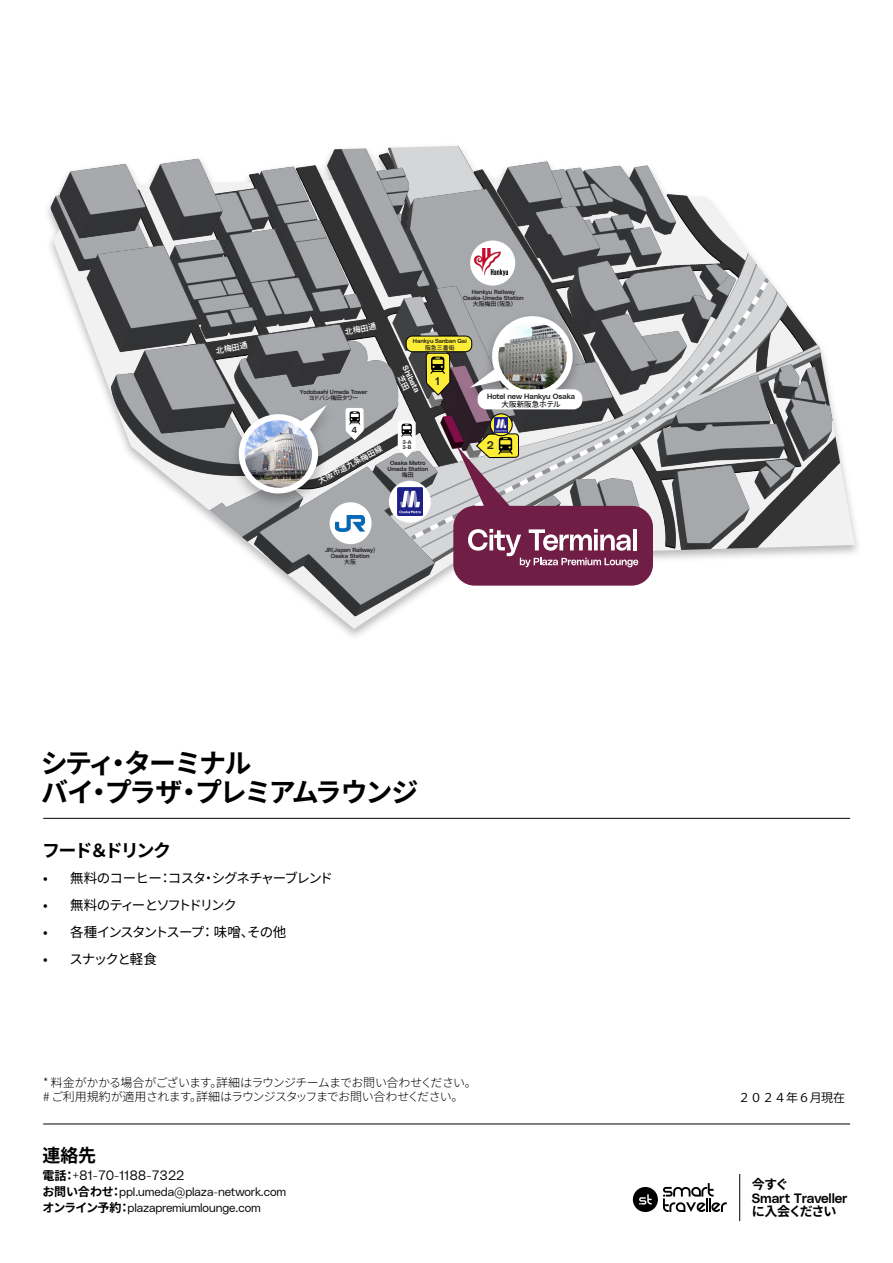
<style>
.page{position:relative;width:893px;height:1263px;background:#fff}
.page>*{position:absolute;margin:0;border:0;box-sizing:border-box;transform-origin:0 0}
.t1{font:100 27px/29.7px "Noto Sans JP";letter-spacing:-.08em;color:#000}
.t2{font:100 18px "Noto Sans JP";letter-spacing:-.085em;color:#000}
.t3{font:100 13.5px "Noto Sans JP";letter-spacing:-.095em;color:#000}
.t4{font:13.5px "Poly Sans Slim";color:#000}
.t5{font:100 13.5px "Noto Sans JP";letter-spacing:-.165em;color:#000}
.t6{font:13.5px "Poly Sans Median";letter-spacing:-.015em;color:#000}
.t7{font:100 13.05px "Noto Sans JP";letter-spacing:-.095em;color:#000}
.t8{font:100 12px/14.4px "Noto Sans JP";letter-spacing:-.055em;color:#000}
.t9{font:12px/15.9px "Poly Sans Slim";letter-spacing:-.01em;color:#000}
.t10{font:12px "Koz Go Pr 6 N";color:#000}
.t11{font:11.1px "Poly Sans Median";color:#231f20}
.t12{font:8.55px "Poly Sans Median";color:#231f20}
.t13{font:8.1px "Poly Sans Median";color:#fff}
.t14{font:100 8.1px "Noto Sans JP";color:#fff}
.t15{font:100 7.95px "Noto Sans JP";color:#fff}
.t16{font:7.5px "Poly Sans Median";letter-spacing:-.01em;color:#231f20}
.t17{font:100 7.5px "Noto Sans JP";color:#231f20}
.t18{font:5.85px/6.3px "Poly Sans Median";letter-spacing:-.01em;color:#231f20;text-align:center}
.t19{font:100 5.85px "Noto Sans JP";color:#231f20}
.t20{font:100 5.85px "Noto Sans JP";letter-spacing:-.07em;color:#231f20}
.t21{font:5.25px/5.7px "Poly Sans Median";color:#231f20}
.s1{font-family:"Noto Sans JP";font-weight:100;font-size:12px}
.s2{font-family:"Noto Sans JP";font-weight:100}
</style>
<div class="page">
<hr style="left:43px;top:818px;width:807px;height:1px;background:#000">
<hr style="left:43px;top:1124px;width:807px;height:1px;background:#000">
<svg style="left:633px;top:1183px;width:94px;height:29px"></svg>
<img style="left:833px;top:407px;width:22px;height:147px">
<img style="left:51px;top:190px;width:782px;height:426px">
<img style="left:60px;top:146px;width:676px;height:295px">
<img style="left:393px;top:297px;width:40px;height:16px">
<img style="left:226px;top:398px;width:114px;height:115px">
<svg style="left:236px;top:405px;width:91px;height:91px"></svg>
<img style="left:244px;top:420px;width:68px;height:68px;border-radius:34px">
<img style="left:456px;top:309px;width:130px;height:4px">
<div style="left:470px;top:240px;width:45px;height:46px;background:#fff;border-radius:50%"></div>
<img style="left:474px;top:248px;width:34px;height:28px">
<div style="left:330px;top:502px;width:42px;height:42px;background:#fff;border-radius:50%"></div>
<img style="left:336px;top:516px;width:29px;height:16px">
<svg style="left:345px;top:408px;width:19px;height:32px"></svg>
<hr style="left:739px;top:1174px;width:1px;height:47px;background:#000">
<svg style="left:388px;top:313px;width:433px;height:273px"></svg>
<h3 class="t14" style="left:215px;top:346px;width:34px;rotate:-11deg">北梅田通</h3>
<h3 class="t15" style="left:344px;top:327px;width:33px;rotate:-11deg">北梅田通</h3>
<p class="t18" style="left:300px;top:388px;width:69px">Yodobashi Umeda Tower</p>
<p class="t20" style="left:309px;top:395px;width:51px">ヨドバシ梅田タワー</p>
<h3 class="t12" style="left:352px;top:423px;width:7px">4</h3>
<p class="t18" style="left:463px;top:288px;width:62px">Hankyu Railway<br>Osaka-Umeda Station</p>
<p class="t19" style="left:473px;top:301px;width:46px">大阪梅田（阪急）</p>
<p class="t18" style="left:413px;top:338px;width:55px">Hankyu Sanban Gai</p>
<p class="t19" style="left:425px;top:344px;width:31px">阪急三番街</p>
<h3 class="t13" style="left:410px;top:363px;width:30px;rotate:63deg">Shibata</h3>
<h3 class="t11" style="left:435px;top:373px;width:6px">1</h3>
<p class="t16" style="left:487px;top:390px;width:90px">Hotel new Hankyu Osaka</p>
<p class="t17" style="left:502px;top:400px;width:61px">大阪新阪急ホテル</p>
<p class="t21" style="left:402px;top:439px;width:11px">3-A<br>3-B</p>
<h3 class="t15" style="left:317px;top:477px;width:73px;rotate:-28deg">大阪市道九条梅田線</h3>
<p class="t18" style="left:387px;top:459px;width:42px">Osaka Metro<br>Umeda Station</p>
<p class="t19" style="left:402px;top:472px;width:13px">梅田</p>
<p class="t18" style="left:325px;top:546px;width:51px">JR(Japan Railway)<br>Osaka Station</p>
<p class="t19" style="left:344px;top:559px;width:13px">大阪</p>
<h3 class="t11" style="left:487px;top:437px;width:9px">2</h3>
<h1 class="t1" style="left:41px;top:748px;width:379px">シティ・ターミナル<br>バイ・プラザ・プレミアムラウンジ</h1>
<h2 class="t2" style="left:42px;top:840px;width:130px">フード＆ドリンク</h2>
<h3 class="t3" style="left:43px;top:870px;width:291px">• 無料のコーヒー：コスタ・シグネチャーブレンド</h3>
<h3 class="t5" style="left:43px;top:897px;width:195px">• 無料のティーとソフトドリンク</h3>
<h3 class="t3" style="left:43px;top:924px;width:245px">• 各種インスタントスープ： 味噌、その他</h3>
<h3 class="t3" style="left:43px;top:951px;width:115px">• スナックと軽食</h3>
<h3 class="t8" style="left:43px;top:1076px;width:435px">* 料金がかかる場合がございます。詳細はラウンジチームまでお問い合わせください。# ご利用規約が適用されます。詳細はラウンジスタッフまでお問い合わせください。</h3>
<h2 class="t2" style="left:43px;top:1145px;width:55px">連絡先</h2>
<h3 class="t4" style="left:43px;top:1165px;width:143px"><span class="s1">電話：</span>+81-70-1188-7322</h3>
<h3 class="t9" style="left:42px;top:1183px;width:245px"><span class="s2">お問い合わせ：</span>ppl.umeda@plaza-network.com<span class="s2">オンライン予約：</span>plazapremiumlounge.com</h3>
<h3 class="t10" style="left:738px;top:1091px;width:109px">２０２４年６月現在</h3>
<h3 class="t7" style="left:752px;top:1177px;width:38px">今すぐ</h3>
<h3 class="t6" style="left:752px;top:1187px;width:97px">Smart Traveller</h3>
<h3 class="t7" style="left:752px;top:1204px;width:86px">に入会ください</h3>
</div>
